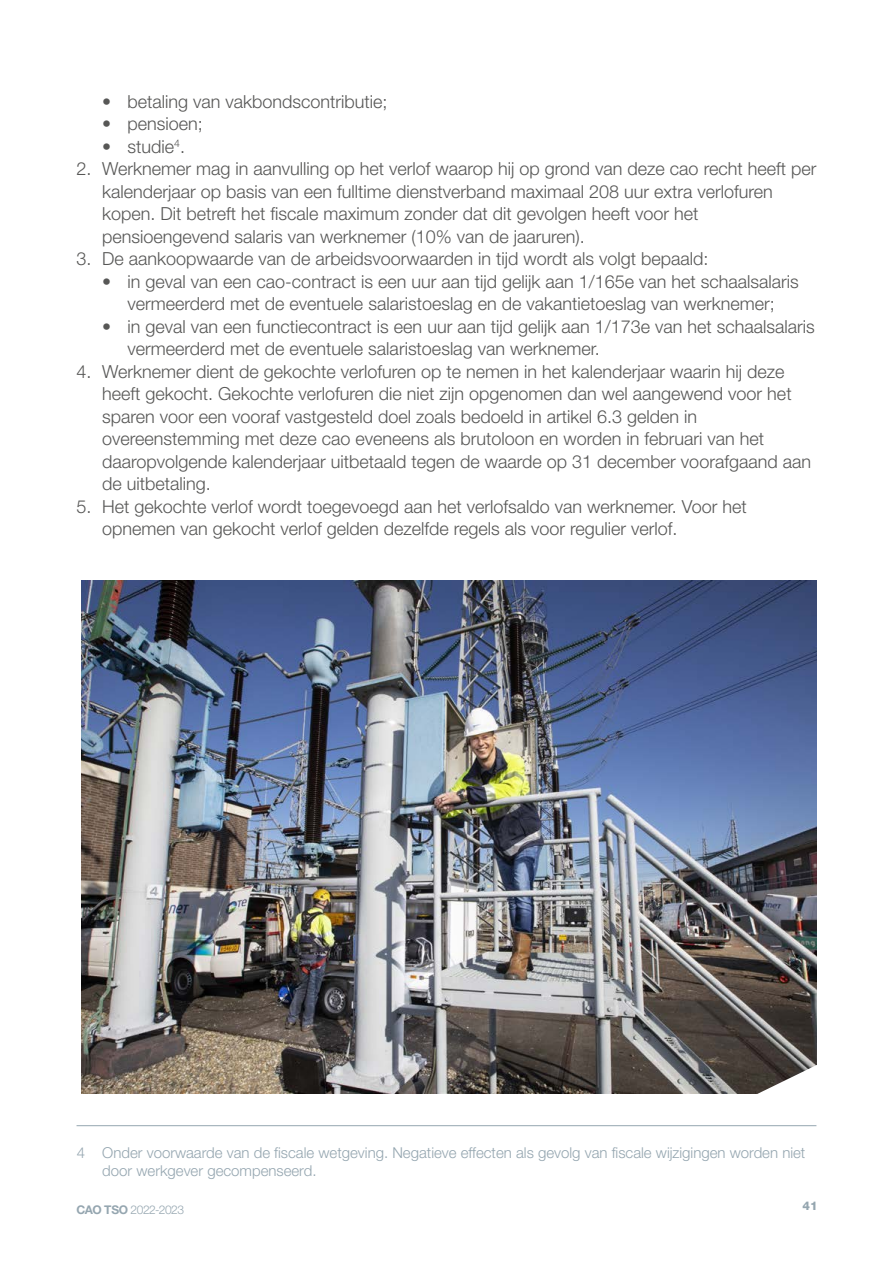
<style>
.page{position:relative;width:893px;height:1263px;background:#fff}
.page>*{position:absolute;margin:0;border:0;box-sizing:border-box;transform-origin:0 0}
.t1{font:300 18px/22.5px "Helvetica Neue LT Pro";color:#575756}
.t2{font:300 15px/18px "Helvetica Neue LT Pro";color:#95a6b0}
.t3{font:300 12px "Helvetica Neue LT Pro";letter-spacing:-.04em;color:#95a6b0}
.t4{font:800 12px "Helvetica Neue LT Pro";color:#95a6b0}
.s1{font-weight:700}
</style>
<div class="page">
<img style="left:81px;top:580px;width:735px;height:513px">
<svg style="left:749px;top:1062px;width:68px;height:65px"></svg>
<hr style="left:77px;top:1125px;width:739px;height:1px;background:#95a6b0">
<p class="t1" style="left:102px;top:90px;width:287px">• betaling van vakbondscontributie;</p>
<p class="t1" style="left:102px;top:112px;width:102px">• pensioen;</p>
<p class="t1" style="left:102px;top:135px;width:85px">• studie<sup>4</sup>.</p>
<p class="t1" style="left:102px;top:157px;width:716px;text-indent:-26px">2. Werknemer mag in aanvulling op het verlof waarop hij op grond van deze cao recht heeft per kalenderjaar op basis van een fulltime dienstverband maximaal 208 uur extra verlofuren kopen. Dit betreft het fiscale maximum zonder dat dit gevolgen heeft voor het pensioengevend salaris van werknemer (10% van de jaaruren).</p>
<p class="t1" style="left:77px;top:247px;width:634px">3. De aankoopwaarde van de arbeidsvoorwaarden in tijd wordt als volgt bepaald:</p>
<p class="t1" style="left:102px;top:270px;width:698px;text-align:center">• in geval van een cao-contract is een uur aan tijd gelijk aan 1/165e van het schaalsalaris vermeerderd met de eventuele salaristoeslag en de vakantietoeslag van werknemer;</p>
<p class="t1" style="left:128px;top:315px;width:689px;text-indent:-26px">• in geval van een functiecontract is een uur aan tijd gelijk aan 1/173e van het schaalsalaris vermeerderd met de eventuele salaristoeslag van werknemer.</p>
<p class="t1" style="left:102px;top:360px;width:710px;text-indent:-26px">4. Werknemer dient de gekochte verlofuren op te nemen in het kalenderjaar waarin hij deze heeft gekocht. Gekochte verlofuren die niet zijn opgenomen dan wel aangewend voor het sparen voor een vooraf vastgesteld doel zoals bedoeld in artikel 6.3 gelden in overeenstemming met deze cao eveneens als brutoloon en worden in februari van het daaropvolgende kalenderjaar uitbetaald tegen de waarde op 31 december voorafgaand aan de uitbetaling.</p>
<p class="t1" style="left:102px;top:495px;width:646px;text-indent:-26px">5. Het gekochte verlof wordt toegevoegd aan het verlofsaldo van werknemer. Voor het opnemen van gekocht verlof gelden dezelfde regels als voor regulier verlof.</p>
<p class="t2" style="left:102px;top:1143px;width:705px;text-indent:-26px">4 Onder voorwaarde van de fiscale wetgeving. Negatieve effecten als gevolg van fiscale wijzigingen worden niet door werkgever gecompenseerd.</p>
<p class="t3" style="left:77px;top:1202px;width:109px"><span class="s1">CAO TSO</span> 2022-2023</p>
<p class="t4" style="left:802px;top:1199px;width:17px">41</p>
</div>
